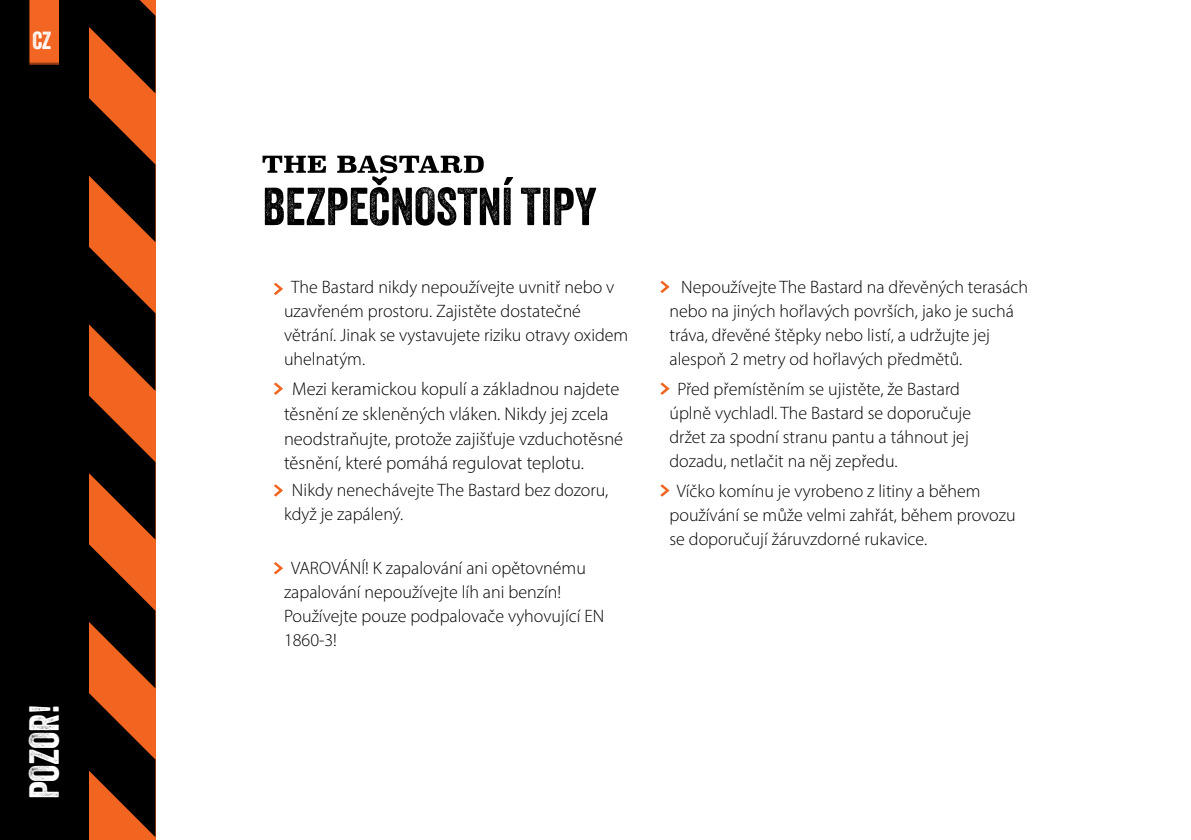
<style>
.page{position:relative;width:1191px;height:840px;background:#fff}
.page>*{position:absolute;margin:0;border:0;box-sizing:border-box;transform-origin:0 0}
.t1{font:51.6px "Veneer";color:#000}
.t2{font:40.6px "Veneer";color:#fff}
.t3{font:24px "Veneer";color:#fff}
.t4{font:300 18.6px/24.6px "Myriad Pro";color:#000}
.t5{font:300 18px/24px "Myriad Pro";color:#000}
</style>
<div class="page">
<svg style="left:89px;top:0;width:66px;height:839px;background:#712f0f"></svg>
<svg style="left:262px;top:156px;width:64px;height:17px"></svg>
<svg style="left:337px;top:155px;width:147px;height:18px"></svg>
<svg style="left:274px;top:282px;width:9px;height:13px"></svg>
<svg style="left:274px;top:382px;width:9px;height:12px"></svg>
<svg style="left:274px;top:484px;width:9px;height:12px"></svg>
<svg style="left:274px;top:562px;width:9px;height:12px"></svg>
<svg style="left:660px;top:280px;width:9px;height:13px"></svg>
<svg style="left:660px;top:382px;width:9px;height:12px"></svg>
<svg style="left:660px;top:484px;width:9px;height:12px"></svg>
<div style="left:0;top:0;width:89px;height:839px;background:#000"></div>
<img style="left:28px;top:0;width:30px;height:64px">
<h3 class="t3" style="left:33px;top:26px;width:20px">CZ</h3>
<h2 class="t2" style="left:19px;top:799px;width:97px;rotate:-90deg">POZOR!</h2>
<h1 class="t1" style="left:262px;top:175px;width:335px">BEZPEČNOSTNÍ TIPY</h1>
<p class="t5" style="left:284px;top:274px;width:346px;text-indent:7px">The Bastard nikdy nepoužívejte uvnitř nebo v uzavřeném prostoru. Zajistěte dostatečné větrání. Jinak se vystavujete riziku otravy oxidem uhelnatým.</p>
<p class="t4" style="left:284px;top:376px;width:341px;text-indent:8px">Mezi keramickou kopulí a základnou najdete těsnění ze skleněných vláken. Nikdy jej zcela neodstraňujte, protože zajišťuje vzduchotěsné těsnění, které pomáhá regulovat teplotu.</p>
<p class="t5" style="left:284px;top:477px;width:326px;text-indent:8px">Nikdy nenechávejte The Bastard bez dozoru, když je zapálený.</p>
<p class="t5" style="left:284px;top:555px;width:322px;text-indent:7px">VAROVÁNÍ! K zapalování ani opětovnému zapalování nepoužívejte líh ani benzín!<br>Používejte pouze podpalovače vyhovující EN 1860-3!</p>
<p class="t5" style="left:669px;top:274px;width:360px;text-indent:12px">Nepoužívejte The Bastard na dřevěných terasách nebo na jiných hořlavých površích, jako je suchá tráva, dřevěné štěpky nebo listí, a udržujte jej alespoň 2 metry od hořlavých předmětů.</p>
<p class="t5" style="left:669px;top:376px;width:303px;text-indent:8px">Před přemístěním se ujistěte, že Bastard úplně vychladl. The Bastard se doporučuje držet za spodní stranu pantu a táhnout jej dozadu, netlačit na něj zepředu.</p>
<p class="t5" style="left:669px;top:478px;width:347px;text-indent:7px">Víčko komínu je vyrobeno z litiny a během používání se může velmi zahřát, během provozu se doporučují žáruvzdorné rukavice.</p>
</div>
